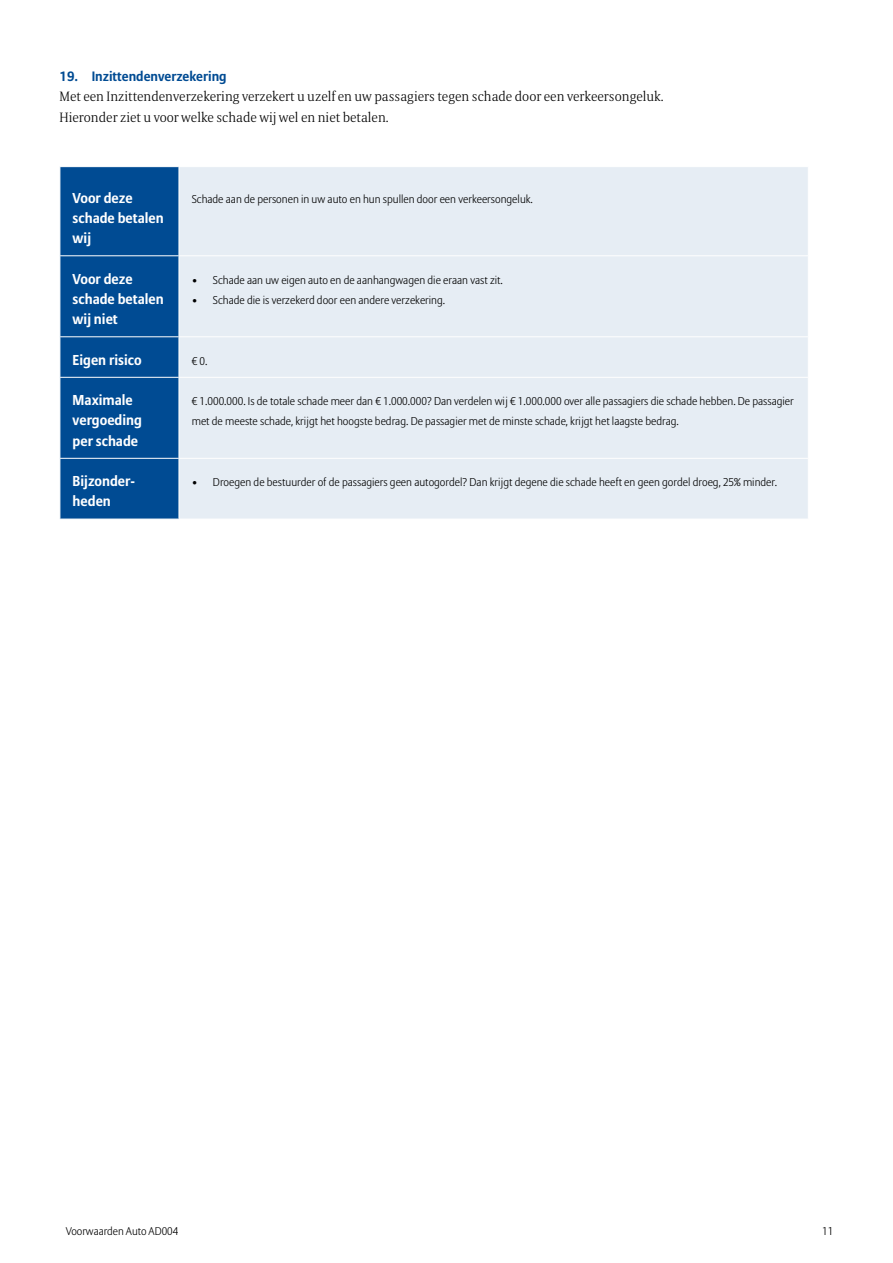
<style>
.page{position:relative;width:893px;height:1263px;background:#fff}
.page>*{position:absolute;margin:0;border:0;box-sizing:border-box;transform-origin:0 0}
.t1{font:700 14.25px/20.2px "Allianz Sans";color:#fff}
.t2{font:300 13.5px/20.2px "Allianz Serif";color:#000}
.t3{font:700 13.5px "Allianz Sans";color:#004b93}
.t4{font:300 11.25px/20.2px "Allianz Sans";color:#000}
.t5{font:300 11.1px "Allianz Sans";color:#000}
</style>
<div class="page">
<div style="left:61px;top:167px;width:118px;height:352px;background:#004b93"></div>
<div style="left:180px;top:167px;width:628px;height:352px;background:#e6edf4"></div>
<hr style="left:60px;top:255px;width:119px;height:1px;background:#fff">
<hr style="left:179px;top:255px;width:630px;height:1px;background:#fff">
<hr style="left:60px;top:336px;width:119px;height:1px;background:#fff">
<hr style="left:179px;top:336px;width:630px;height:1px;background:#fff">
<hr style="left:60px;top:377px;width:119px;height:1px;background:#fff">
<hr style="left:179px;top:377px;width:630px;height:1px;background:#fff">
<hr style="left:60px;top:458px;width:119px;height:1px;background:#fff">
<hr style="left:179px;top:458px;width:630px;height:1px;background:#fff">
<p class="t3" style="left:60px;top:68px;width:169px">19. Inzittendenverzekering</p>
<p class="t2" style="left:60px;top:86px;width:606px">Met een Inzittendenverzekering verzekert u uzelf en uw passagiers tegen schade door een verkeersongeluk.<br>Hieronder ziet u voor welke schade wij wel en niet betalen.</p>
<p class="t1" style="left:73px;top:187px;width:93px">Voor deze schade betalen wij</p>
<p class="t4" style="left:192px;top:188px;width:343px">Schade aan de personen in uw auto en hun spullen door een verkeersongeluk.</p>
<p class="t1" style="left:73px;top:268px;width:93px">Voor deze schade betalen wij niet</p>
<p class="t4" style="left:192px;top:269px;width:313px">• Schade aan uw eigen auto en de aanhangwagen die eraan vast zit.</p>
<p class="t4" style="left:192px;top:290px;width:255px">• Schade die is verzekerd door een andere verzekering.</p>
<p class="t1" style="left:73px;top:349px;width:70px">Eigen risico</p>
<p class="t4" style="left:192px;top:350px;width:17px">€ 0.</p>
<p class="t1" style="left:73px;top:390px;width:71px">Maximale vergoeding per schade</p>
<p class="t4" style="left:192px;top:391px;width:604px">€ 1.000.000. Is de totale schade meer dan € 1.000.000? Dan verdelen wij € 1.000.000 over alle passagiers die schade hebben. De passagier met de meeste schade, krijgt het hoogste bedrag. De passagier met de minste schade, krijgt het laagste bedrag.</p>
<p class="t1" style="left:73px;top:471px;width:64px">Bijzonder&shy;heden</p>
<p class="t4" style="left:192px;top:472px;width:587px">• Droegen de bestuurder of de passagiers geen autogordel? Dan krijgt degene die schade heeft en geen gordel droeg, 25% minder.</p>
<p class="t5" style="left:66px;top:1224px;width:114px">Voorwaarden Auto AD004</p>
<p class="t4" style="left:822px;top:1221px;width:13px">11</p>
</div>
